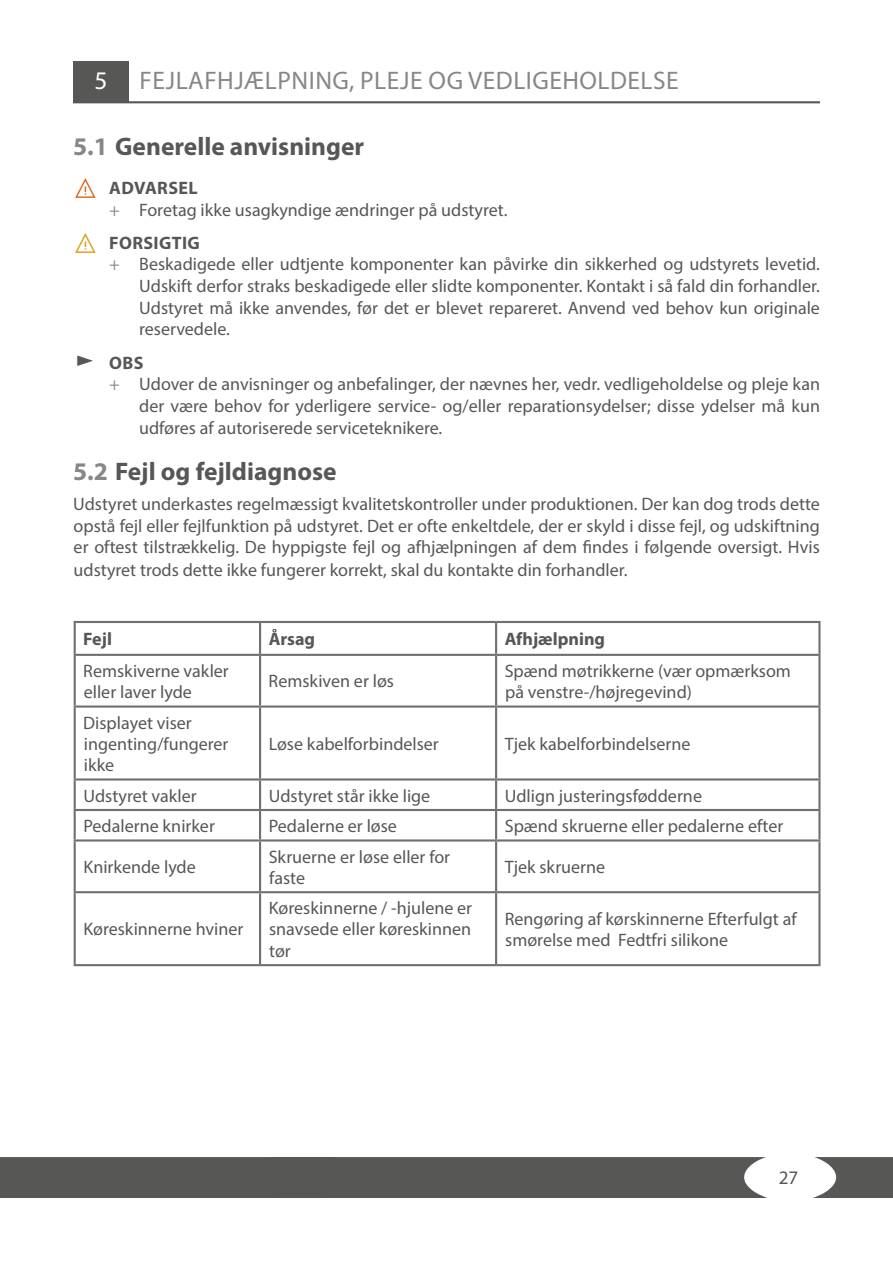
<style>
.page{position:relative;width:893px;height:1263px;background:#fff}
.page>*{position:absolute;margin:0;border:0;box-sizing:border-box;transform-origin:0 0}
.t1{font:700 25.5px "Myriad Pro";color:#575756}
.t2{font:25.5px "Myriad Pro";letter-spacing:.02em;color:#878787}
.t3{font:25.5px "Myriad Pro";color:#fff}
.t4{font:19.2px "Myriad Pro";color:#575756}
.t5{font:18px/21.1px "Myriad Pro";color:#575756}
.t6{font:700 18px "Myriad Pro";color:#575756}
.t7{font:700 18px "Myriad Pro";letter-spacing:.02em;color:#575756}
.s1{color:#878787}
.s2{color:#d15c06}
.s3{color:#db9500}
</style>
<div class="page">
<div style="left:0;top:1157px;width:768px;height:41px;background:#575756"></div>
<svg style="left:813px;top:1157px;width:80px;height:41px"></svg>
<div style="left:73px;top:61px;width:55px;height:41px;background:#575756"></div>
<hr style="left:73px;top:101px;width:747px;height:2px;background:#575756">
<hr style="left:74px;top:623px;width:2px;height:31px;background:#70706f">
<hr style="left:74px;top:621px;width:186px;height:2px;background:#70706f">
<hr style="left:259px;top:623px;width:2px;height:31px;background:#70706f">
<hr style="left:260px;top:621px;width:236px;height:2px;background:#70706f">
<hr style="left:495px;top:623px;width:2px;height:31px;background:#70706f">
<hr style="left:496px;top:621px;width:324px;height:2px;background:#70706f">
<hr style="left:818px;top:623px;width:2px;height:31px;background:#70706f">
<hr style="left:74px;top:656px;width:2px;height:49px;background:#70706f">
<hr style="left:74px;top:708px;width:2px;height:70px;background:#70706f">
<hr style="left:74px;top:780px;width:2px;height:29px;background:#70706f">
<hr style="left:74px;top:811px;width:2px;height:28px;background:#70706f">
<hr style="left:74px;top:841px;width:2px;height:50px;background:#70706f">
<hr style="left:74px;top:893px;width:2px;height:71px;background:#70706f">
<hr style="left:74px;top:654px;width:186px;height:2px;background:#70706f">
<hr style="left:260px;top:654px;width:236px;height:2px;background:#70706f">
<hr style="left:496px;top:654px;width:324px;height:2px;background:#70706f">
<hr style="left:259px;top:656px;width:2px;height:49px;background:#70706f">
<hr style="left:495px;top:656px;width:2px;height:49px;background:#70706f">
<hr style="left:818px;top:656px;width:2px;height:49px;background:#70706f">
<hr style="left:259px;top:708px;width:2px;height:70px;background:#70706f">
<hr style="left:495px;top:708px;width:2px;height:70px;background:#70706f">
<hr style="left:818px;top:708px;width:2px;height:70px;background:#70706f">
<hr style="left:259px;top:780px;width:2px;height:29px;background:#70706f">
<hr style="left:495px;top:780px;width:2px;height:29px;background:#70706f">
<hr style="left:818px;top:780px;width:2px;height:29px;background:#70706f">
<hr style="left:259px;top:811px;width:2px;height:28px;background:#70706f">
<hr style="left:495px;top:811px;width:2px;height:28px;background:#70706f">
<hr style="left:818px;top:811px;width:2px;height:28px;background:#70706f">
<hr style="left:259px;top:841px;width:2px;height:50px;background:#70706f">
<hr style="left:495px;top:841px;width:2px;height:50px;background:#70706f">
<hr style="left:818px;top:841px;width:2px;height:50px;background:#70706f">
<hr style="left:259px;top:893px;width:2px;height:71px;background:#70706f">
<hr style="left:495px;top:893px;width:2px;height:71px;background:#70706f">
<hr style="left:818px;top:893px;width:2px;height:71px;background:#70706f">
<hr style="left:74px;top:705px;width:186px;height:3px;background:#70706f">
<hr style="left:260px;top:705px;width:236px;height:3px;background:#70706f">
<hr style="left:496px;top:705px;width:324px;height:3px;background:#70706f">
<hr style="left:74px;top:778px;width:186px;height:2px;background:#70706f">
<hr style="left:260px;top:778px;width:236px;height:2px;background:#70706f">
<hr style="left:496px;top:778px;width:324px;height:2px;background:#70706f">
<hr style="left:74px;top:809px;width:186px;height:2px;background:#70706f">
<hr style="left:260px;top:809px;width:236px;height:2px;background:#70706f">
<hr style="left:496px;top:809px;width:324px;height:2px;background:#70706f">
<hr style="left:74px;top:839px;width:186px;height:2px;background:#70706f">
<hr style="left:260px;top:839px;width:236px;height:2px;background:#70706f">
<hr style="left:496px;top:839px;width:324px;height:2px;background:#70706f">
<hr style="left:74px;top:891px;width:186px;height:2px;background:#70706f">
<hr style="left:260px;top:891px;width:236px;height:2px;background:#70706f">
<hr style="left:496px;top:891px;width:324px;height:2px;background:#70706f">
<hr style="left:74px;top:964px;width:186px;height:2px;background:#70706f">
<hr style="left:260px;top:964px;width:236px;height:2px;background:#70706f">
<hr style="left:496px;top:964px;width:324px;height:2px;background:#70706f">
<p class="t3" style="left:94px;top:65px;width:15px">5</p>
<p class="t2" style="left:139px;top:65px;width:541px">FEJLAFHJÆLPNING, PLEJE OG VEDLIGEHOLDELSE</p>
<p class="t1" style="left:73px;top:129px;width:293px"><span class="s1">5.1</span> Generelle anvisninger</p>
<p class="t7" style="left:73px;top:176px;width:126px"><span class="s2">⚠</span> ADVARSEL</p>
<p class="t5" style="left:109px;top:199px;width:400px"><span class="s1">+</span> Foretag ikke usagkyndige ændringer på udstyret.</p>
<p class="t7" style="left:73px;top:231px;width:128px"><span class="s3">⚠</span> FORSIGTIG</p>
<p class="t5" style="left:139px;top:253px;width:682px;line-height:21.6px;text-align:justify;text-indent:-30px"><span class="s1">+</span> Beskadigede eller udtjente komponenter kan påvirke din sikkerhed og udstyrets levetid.<br>Udskift derfor straks beskadigede eller slidte komponenter. Kontakt i så fald din forhandler.<br>Udstyret må ikke anvendes, før det er blevet repareret. Anvend ved behov kun originale reservedele.</p>
<p class="t6" style="left:109px;top:351px;width:36px">OBS</p>
<p class="t5" style="left:139px;top:373px;width:682px;line-height:21.6px;text-align:justify;text-indent:-30px"><span class="s1">+</span> Udover de anvisninger og anbefalinger, der nævnes her, vedr. vedligeholdelse og pleje kan der være behov for yderligere service- og/eller reparationsydelser; disse ydelser må kun udføres af autoriserede serviceteknikere.</p>
<p class="t1" style="left:73px;top:455px;width:265px"><span class="s1">5.2</span> Fejl og fejldiagnose</p>
<p class="t5" style="left:73px;top:493px;width:748px;text-align:justify">Udstyret underkastes regelmæssigt kvalitetskontroller under produktionen. Der kan dog trods dette opstå fejl eller fejlfunktion på udstyret. Det er ofte enkeltdele, der er skyld i disse fejl, og udskiftning er oftest tilstrækkelig. De hyppigste fejl og afhjælpningen af dem findes i følgende oversigt. Hvis</p>
<p class="t5" style="left:74px;top:559px;width:555px">udstyret trods dette ikke fungerer korrekt, skal du kontakte din forhandler.</p>
<p class="t6" style="left:83px;top:627px;width:30px">Fejl</p>
<p class="t6" style="left:269px;top:627px;width:48px">Årsag</p>
<p class="t6" style="left:505px;top:627px;width:102px">Afhjælpning</p>
<p class="t5" style="left:83px;top:660px;width:147px">Remskiverne vakler eller laver lyde</p>
<p class="t5" style="left:269px;top:670px;width:127px">Remskiven er løs</p>
<p class="t5" style="left:505px;top:660px;width:288px">Spænd møtrikkerne (vær opmærksom på venstre-/højregevind)</p>
<p class="t5" style="left:83px;top:712px;width:147px">Displayet viser ingenting/fungerer ikke</p>
<p class="t5" style="left:269px;top:733px;width:172px">Løse kabelforbindelser</p>
<p class="t5" style="left:505px;top:733px;width:187px">Tjek kabelforbindelserne</p>
<p class="t5" style="left:83px;top:785px;width:115px">Udstyret vakler</p>
<p class="t5" style="left:269px;top:785px;width:163px">Udstyret står ikke lige</p>
<p class="t5" style="left:505px;top:785px;width:199px">Udlign justeringsfødderne</p>
<p class="t5" style="left:83px;top:815px;width:133px">Pedalerne knirker</p>
<p class="t5" style="left:269px;top:815px;width:130px">Pedalerne er løse</p>
<p class="t5" style="left:505px;top:815px;width:280px">Spænd skruerne eller pedalerne efter</p>
<p class="t5" style="left:83px;top:856px;width:114px">Knirkende lyde</p>
<p class="t5" style="left:269px;top:846px;width:183px">Skruerne er løse eller for faste</p>
<p class="t5" style="left:505px;top:856px;width:102px">Tjek skruerne</p>
<p class="t5" style="left:83px;top:918px;width:162px">Køreskinnerne hviner</p>
<p class="t5" style="left:269px;top:897px;width:205px;text-align:justify">Køreskinnerne / -hjulene er snavsede eller køreskinnen tør</p>
<p class="t5" style="left:505px;top:908px;width:293px">Rengøring af kørskinnerne Efterfulgt af smørelse med Fedtfri silikone</p>
<p class="t4" style="left:779px;top:1166px;width:21px">27</p>
</div>
